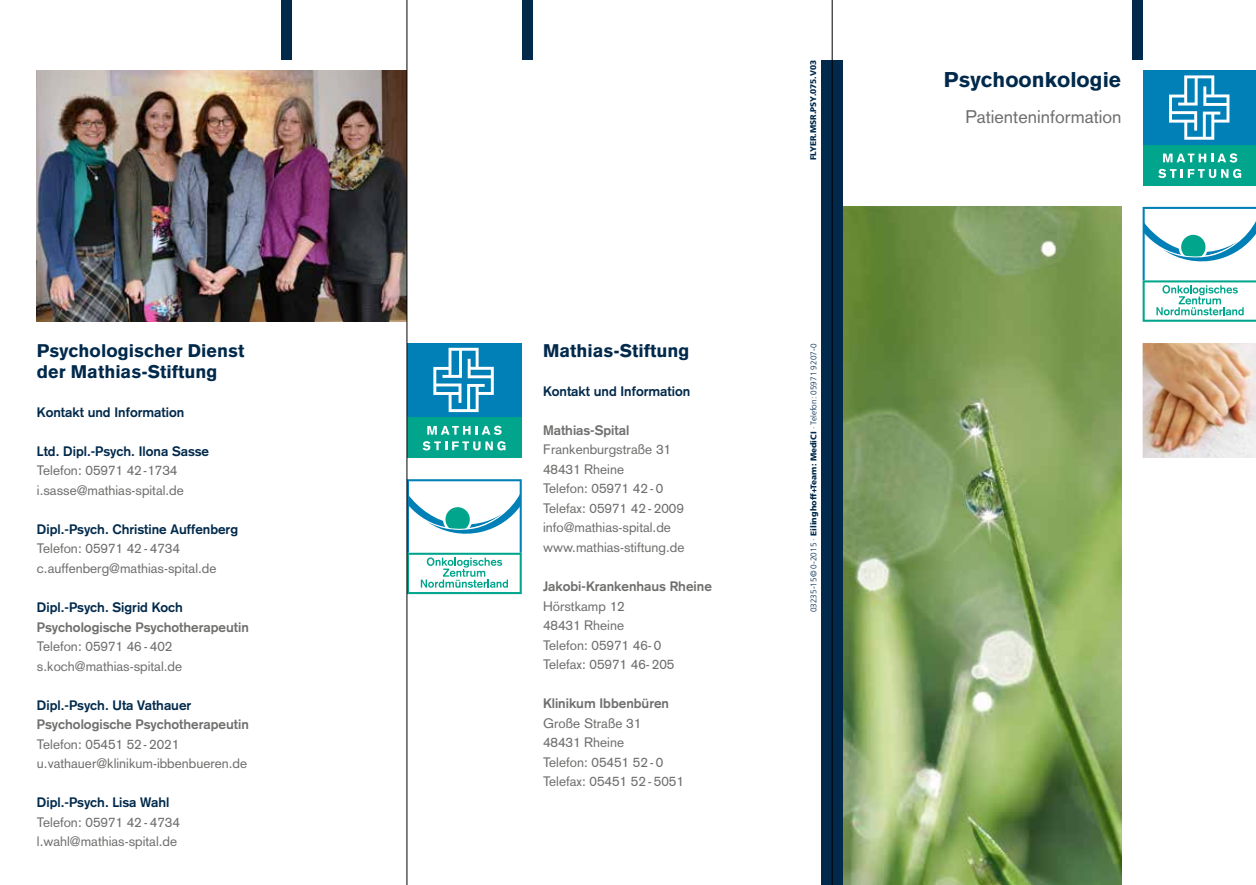
<style>
.page{position:relative;width:1256px;height:885px;background:#fff}
.page>*{position:absolute;margin:0;border:0;box-sizing:border-box;transform-origin:0 0}
.t1{font:900 21px "Akzidenz Grotesk";color:#00294b}
.t2{font:900 18px/21px "Akzidenz Grotesk";color:#00294b}
.t3{font:18px "Akzidenz Grotesk";color:#6f6f6e}
.t4{font:13.5px/19.5px "Akzidenz Grotesk";color:#6f6f6e}
.t5{font:700 13.5px "Akzidenz Grotesk";color:#00294b}
.t6{font:700 13.5px "Akzidenz Grotesk";color:#6f6f6e}
.t7{font:300 8.25px "Frutiger";color:#00294b}
.t8{font:900 8.25px "Frutiger";color:#00294b}
.s1{font-weight:900}
</style>
<div class="page">
<img style="left:36px;top:0;width:1220px;height:884px">
<hr style="left:832px;top:0;width:1px;height:884px;background:#000">
<hr style="left:407px;top:0;width:1px;height:884px;background:#000">
<h2 class="t2" style="left:37px;top:340px;width:209px">Psychologischer Dienst der Mathias-Stiftung</h2>
<p class="t5" style="left:37px;top:404px;width:149px">Kontakt und Information</p>
<p class="t5" style="left:37px;top:443px;width:174px">Ltd. Dipl.-Psych. Ilona Sasse</p>
<p class="t4" style="left:37px;top:461px;width:148px">Telefon: 05971 42-1734 i.sasse@mathias-spital.de</p>
<p class="t5" style="left:37px;top:521px;width:203px">Dipl.-Psych. Christine Auffenberg</p>
<p class="t4" style="left:37px;top:539px;width:181px">Telefon: 05971 42 - 4734 c.auffenberg@mathias-spital.de</p>
<p class="t5" style="left:37px;top:599px;width:148px">Dipl.-Psych. Sigrid Koch</p>
<p class="t6" style="left:37px;top:618px;width:213px">Psychologische Psychotherapeutin</p>
<p class="t4" style="left:37px;top:636px;width:147px">Telefon: 05971 46 - 402 s.koch@mathias-spital.de</p>
<p class="t5" style="left:37px;top:696px;width:156px">Dipl.-Psych. Uta Vathauer</p>
<p class="t6" style="left:37px;top:716px;width:213px">Psychologische Psychotherapeutin</p>
<p class="t4" style="left:37px;top:734px;width:212px">Telefon: 05451 52- 2021 u.vathauer@klinikum-ibbenbueren.de</p>
<p class="t5" style="left:37px;top:794px;width:134px">Dipl.-Psych. Lisa Wahl</p>
<p class="t4" style="left:37px;top:812px;width:144px">Telefon: 05971 42 - 4734 l.wahl@mathias-spital.de</p>
<h2 class="t2" style="left:543px;top:340px;width:148px">Mathias-Stiftung</h2>
<p class="t5" style="left:543px;top:383px;width:149px">Kontakt und Information</p>
<p class="t6" style="left:543px;top:422px;width:88px">Mathias-Spital</p>
<p class="t4" style="left:543px;top:440px;width:143px">Frankenburgstraße 31<br>48431 Rheine<br>Telefon: 05971 42 - 0<br>Telefax: 05971 42 - 2009 info@mathias-spital.de www.mathias-stiftung.de</p>
<p class="t6" style="left:543px;top:578px;width:170px">Jakobi-Krankenhaus Rheine</p>
<p class="t4" style="left:543px;top:596px;width:133px">Hörstkamp 12<br>48431 Rheine<br>Telefon: 05971 46- 0<br>Telefax: 05971 46- 205</p>
<p class="t6" style="left:543px;top:695px;width:128px">Klinikum Ibbenbüren</p>
<p class="t4" style="left:543px;top:712px;width:142px">Große Straße 31<br>48431 Rheine<br>Telefon: 05451 52 - 0<br>Telefax: 05451 52 - 5051</p>
<p class="t8" style="left:808px;top:160px;width:102px;rotate:-90deg">FLYER.MSR.PSY.075.V03</p>
<p class="t7" style="left:809px;top:612px;width:271px;rotate:-90deg">03235-15© 0-2015 · <span class="s1">Eilinghoff+Team: MediCI</span> · Telefon: 05971 9207-0</p>
<h1 class="t1" style="left:944px;top:67px;width:179px">Psychoonkologie</h1>
<h2 class="t3" style="left:966px;top:106px;width:157px">Patienteninformation</h2>
</div>
